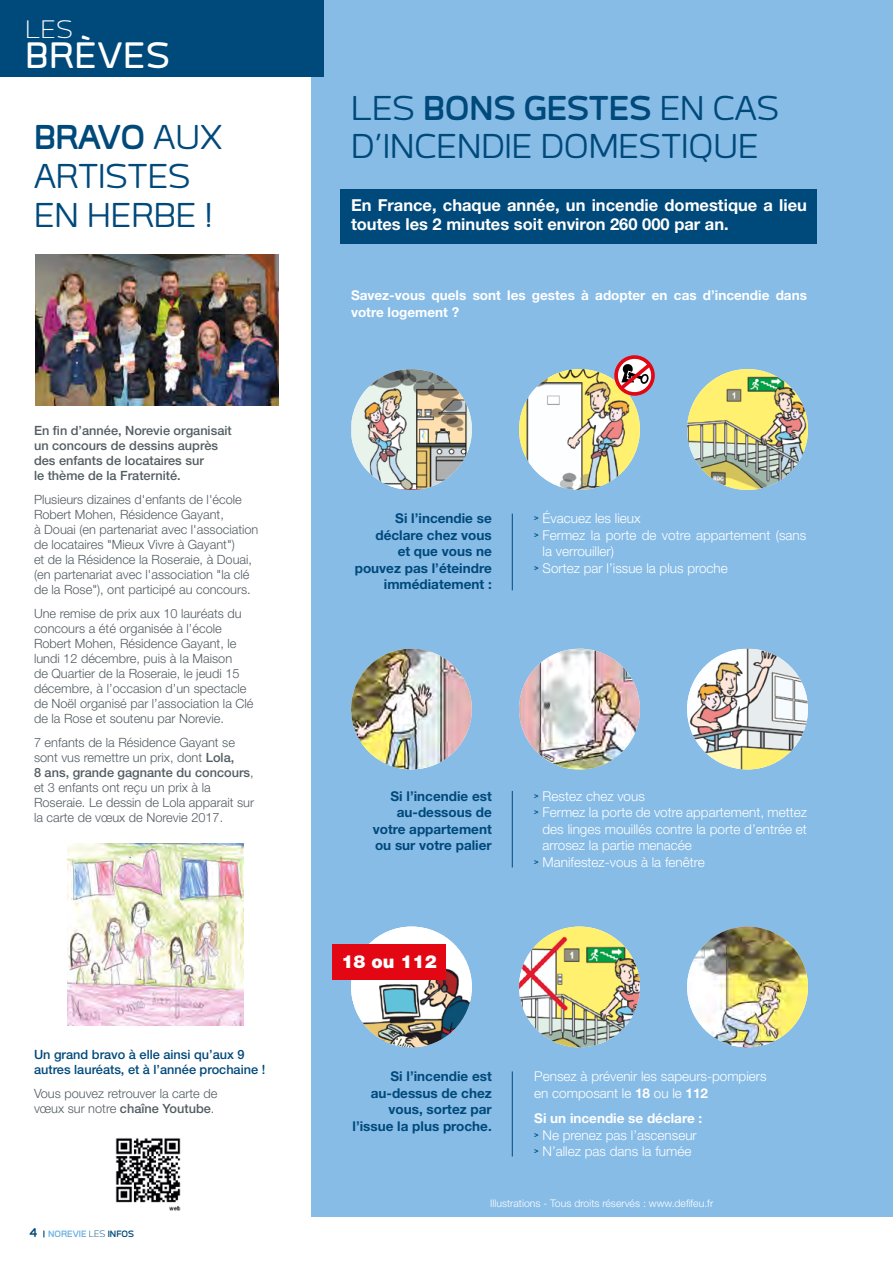
<style>
.page{position:relative;width:893px;height:1263px;background:#fff}
.page>*{position:absolute;margin:0;border:0;box-sizing:border-box;transform-origin:0 0}
.t1{font:48px "Labrador B Medium";letter-spacing:.02em;color:#fff}
.t2{font:45px/39px "Labrador B Regular";color:#00497b}
.t3{font:45px "Labrador B Bold";color:#00497b}
.t4{font:33px "Labrador B Light";color:#fff}
.t5{font:900 18px "Helvetica Neue";color:#fff}
.t6{font:700 16.5px/19.5px "Helvetica Neue LT Std";color:#fff}
.t7{font:300 13.5px/16.5px "Helvetica Neue LT Std";color:#fff}
.t8{font:700 13.5px/16.5px "Helvetica Neue LT Std";color:#00497b;text-align:right}
.t9{font:700 13.5px/16.5px "Helvetica Neue LT Std";color:#fff}
.t10{font:300 12.75px/15px "Helvetica Neue LT Std";color:#535d62}
.t11{font:500 12.75px/15px "Helvetica Neue LT Std";color:#535d62}
.t12{font:500 12.75px/15px "Helvetica Neue LT Std";color:#00497b}
.t13{font:12px "Labrador B Bold";color:#6bb1e2}
.t14{font:300 10.5px "Helvetica Neue LT Std";color:#fff}
.s1{font-family:"Labrador B Regular"}
.s2{font-weight:500}
.s3{font-size:16.5px;color:#00497b}
.s4{font-family:"Labrador B Light";color:#00497b}
.s5{color:#00497b}
.s6{font-weight:700}
</style>
<div class="page">
<div style="left:310px;top:0;width:583px;height:1217px;background:#87bce7"></div>
<div style="left:340px;top:189px;width:477px;height:54px;background:#00497b"></div>
<div style="left:0;top:0;width:323px;height:77px;background:#00497b"></div>
<img style="left:67px;top:844px;width:176px;height:182px">
<img style="left:35px;top:254px;width:243px;height:151px">
<img style="left:519px;top:926px;width:121px;height:121px;border-radius:60px">
<img style="left:687px;top:926px;width:121px;height:121px;border-radius:60px">
<img style="left:351px;top:926px;width:121px;height:121px;border-radius:60px">
<div style="left:333px;top:944px;width:113px;height:36px;background:#e30613"></div>
<img style="left:351px;top:649px;width:121px;height:120px;border-radius:60px">
<img style="left:519px;top:649px;width:121px;height:120px;border-radius:60px">
<img style="left:687px;top:649px;width:121px;height:120px;border-radius:60px">
<hr style="left:512px;top:791px;width:1px;height:76px;background:#00497b">
<img style="left:519px;top:369px;width:121px;height:121px;border-radius:60px">
<img style="left:687px;top:369px;width:121px;height:121px;border-radius:60px">
<img style="left:351px;top:369px;width:121px;height:121px;border-radius:60px">
<svg style="left:614px;top:355px;width:41px;height:41px"></svg>
<hr style="left:512px;top:514px;width:1px;height:76px;background:#00497b">
<hr style="left:512px;top:1071px;width:1px;height:85px;background:#00497b">
<img style="left:115px;top:1138px;width:66px;height:73px">
<h3 class="t4" style="left:26px;top:13px;width:49px">LES</h3>
<h1 class="t1" style="left:26px;top:32px;width:146px">BRÈVES</h1>
<h2 class="t3" style="left:34px;top:114px;width:190px">BRAVO <span class="s1">AUX</span></h2>
<h2 class="t2" style="left:34px;top:155px;width:180px">ARTISTES<br>EN HERBE !</h2>
<p class="t11" style="left:34px;top:423px;width:199px">En fin d’année, Norevie organisait un concours de dessins auprès des enfants de locataires sur<br>le thème de la Fraternité.</p>
<p class="t10" style="left:34px;top:492px;width:226px">Plusieurs dizaines d'enfants de l'école Robert Mohen, Résidence Gayant,<br>à Douai (en partenariat avec l'association de locataires "Mieux Vivre à Gayant")<br>et de la Résidence la Roseraie, à Douai, (en partenariat avec l'association "la clé de la Rose"), ont participé au concours.</p>
<p class="t10" style="left:34px;top:606px;width:221px">Une remise de prix aux 10 lauréats du concours a été organisée à l’école Robert Mohen, Résidence Gayant, le lundi 12 décembre, puis à la Maison<br>de Quartier de la Roseraie, le jeudi 15 décembre, à l’occasion d’un spectacle de Noël organisé par l’association la Clé de la Rose et soutenu par Norevie.</p>
<p class="t10" style="left:34px;top:734px;width:222px">7 enfants de la Résidence Gayant se sont vus remettre un prix, dont <span class="s2">Lola,<br>8 ans, grande gagnante du concours</span>, et 3 enfants ont reçu un prix à la Roseraie. Le dessin de Lola apparait sur la carte de vœux de Norevie 2017.</p>
<p class="t12" style="left:34px;top:1047px;width:233px">Un grand bravo à elle ainsi qu’aux 9 autres lauréats, et à l’année prochaine !</p>
<p class="t10" style="left:34px;top:1086px;width:185px">Vous pouvez retrouver la carte de vœux sur notre <span class="s2">chaîne Youtube</span>.</p>
<p class="t13" style="left:30px;top:1228px;width:106px"><span class="s3">4</span> NOREVIE <span class="s4">LES</span> <span class="s5">INFOS</span></p>
<h2 class="t3" style="left:351px;top:85px;width:430px"><span class="s1">LES</span> BONS GESTES <span class="s1">EN CAS</span></h2>
<h2 class="t2" style="left:351px;top:125px;width:409px">D’INCENDIE DOMESTIQUE</h2>
<p class="t6" style="left:351px;top:195px;width:457px">En France, chaque année, un incendie domestique a lieu toutes les 2 minutes soit environ 260 000 par an.</p>
<p class="t9" style="left:351px;top:287px;width:457px">Savez-vous quels sont les gestes à adopter en cas d’incendie dans votre logement ?</p>
<p class="t8" style="left:355px;top:510px;width:139px">Si l’incendie se déclare chez vous<br>et que vous ne pouvez pas l’éteindre immédiatement :</p>
<p class="t7" style="left:534px;top:510px;width:108px"><sup>&gt;</sup> Évacuez les lieux</p>
<p class="t7" style="left:534px;top:526px;width:273px"><sup>&gt;</sup> Fermez la porte de votre appartement (sans</p>
<p class="t7" style="left:543px;top:543px;width:73px">la verrouiller)</p>
<p class="t7" style="left:534px;top:559px;width:195px"><sup>&gt;</sup> Sortez par l’issue la plus proche</p>
<p class="t8" style="left:373px;top:787px;width:121px">Si l’incendie est au-dessous de votre appartement ou sur votre palier</p>
<h3 class="t5" style="left:342px;top:951px;width:97px">18 ou 112</h3>
<p class="t8" style="left:353px;top:1068px;width:141px">Si l’incendie est au-dessus de chez vous, sortez par l’issue la plus proche.</p>
<p class="t7" style="left:534px;top:787px;width:112px"><sup>&gt;</sup> Restez chez vous</p>
<p class="t7" style="left:534px;top:804px;width:274px"><sup>&gt;</sup> Fermez la porte de votre appartement, mettez</p>
<p class="t7" style="left:543px;top:820px;width:266px">des linges mouillés contre la porte d’entrée et</p>
<p class="t7" style="left:543px;top:837px;width:151px">arrosez la partie menacée</p>
<p class="t7" style="left:534px;top:853px;width:172px"><sup>&gt;</sup> Manifestez-vous à la fenêtre</p>
<p class="t7" style="left:534px;top:1068px;width:234px">Pensez à prévenir les sapeurs-pompiers en composant le <span class="s6">18</span> ou le <span class="s6">112</span></p>
<p class="t7" style="left:534px;top:1110px;width:169px"><span class="s6">Si un incendie se déclare : </span><sup>&gt;</sup> Ne prenez pas l’ascenseur <sup>&gt;</sup> N’allez pas dans la fumée</p>
<p class="t14" style="left:490px;top:1197px;width:225px">Illustrations - Tous droits réservés : www.defifeu.fr</p>
</div>
